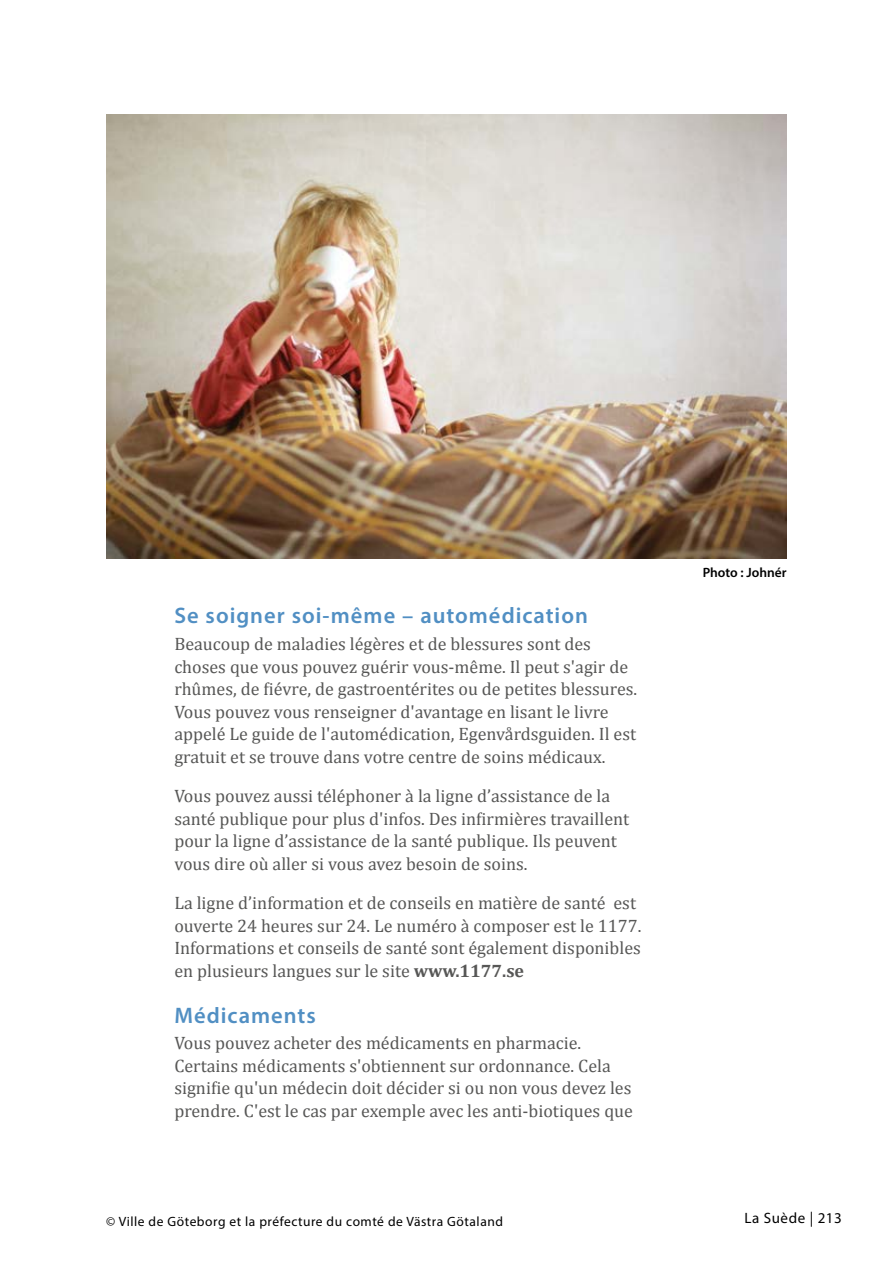
<style>
.page{position:relative;width:893px;height:1263px;background:#fff}
.page>*{position:absolute;margin:0;border:0;box-sizing:border-box;transform-origin:0 0}
.t1{font:600 22.5px "Myriad Pro";letter-spacing:.045em;color:#518fc3}
.t2{font:18px/22.5px "Cambria";color:#575756}
.t3{font:15px "Myriad Pro";letter-spacing:.04em;color:#000}
.t4{font:13.5px "Myriad Pro";letter-spacing:.04em;color:#000}
.t5{font:600 13.5px "Myriad Pro";color:#000}
.s1{font-weight:700}
</style>
<div class="page">
<img style="left:106px;top:115px;width:681px;height:443px">
<p class="t1" style="left:174px;top:602px;width:415px">Se soigner soi-même – automédication</p>
<p class="t2" style="left:174px;top:633px;width:464px">Beaucoup de maladies légères et de blessures sont des choses que vous pouvez guérir vous-même. Il peut s'agir de rhûmes, de fiévre, de gastroentérites ou de petites blessures.<br>Vous pouvez vous renseigner d'avantage en lisant le livre appelé Le guide de l'automédication, Egenvårdsguiden. Il est gratuit et se trouve dans votre centre de soins médicaux.</p>
<p class="t2" style="left:174px;top:785px;width:456px">Vous pouvez aussi téléphoner à la ligne d’assistance de la santé publique pour plus d'infos. Des infirmières travaillent pour la ligne d’assistance de la santé publique. Ils peuvent vous dire où aller si vous avez besoin de soins.</p>
<p class="t2" style="left:174px;top:892px;width:468px">La ligne d’information et de conseils en matière de santé est ouverte 24 heures sur 24. Le numéro à composer est le 1177.<br>Informations et conseils de santé sont également disponibles en plusieurs langues sur le site <span class="s1">www.1177.se</span></p>
<p class="t1" style="left:174px;top:1001px;width:143px">Médicaments</p>
<p class="t2" style="left:174px;top:1032px;width:460px">Vous pouvez acheter des médicaments en pharmacie.<br>Certains médicaments s'obtiennent sur ordonnance. Cela signifie qu'un médecin doit décider si ou non vous devez les prendre. C'est le cas par exemple avec les anti-biotiques que</p>
<p class="t5" style="left:703px;top:564px;width:85px">Photo : Johnér</p>
<p class="t4" style="left:106px;top:1213px;width:398px">© Ville de Göteborg et la préfecture du comté de Västra Götaland</p>
<p class="t3" style="left:744px;top:1209px;width:99px">La Suède | 213</p>
</div>
